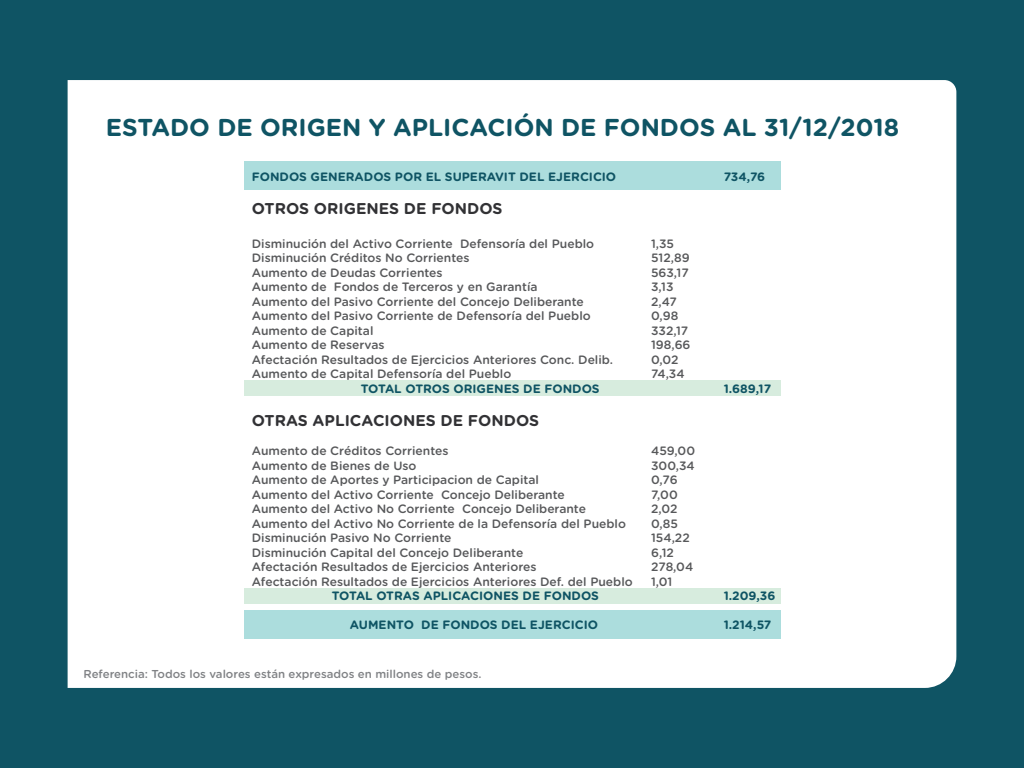
<style>
.page{position:relative;width:1024px;height:768px;background:#0f5464}
.page>*{position:absolute;margin:0;border:0;box-sizing:border-box;transform-origin:0 0}
.t1{font:700 24.4px "Gotham Rounded";color:#0f5464}
.t2{font:700 15.6px "Gotham Rounded";color:#323235}
.t3{font:500 12.1px "Gotham Rounded";color:#57585a}
.t4{font:700 12.1px "Gotham Rounded";color:#0f5464}
.t5{font:500 11.5px "Gotham Rounded";color:#808285}
</style>
<div class="page">
<div style="left:68px;top:80px;width:888px;height:608px;background:#fff"></div>
<div style="left:244px;top:610px;width:537px;height:28px;background:#acdddd"></div>
<div style="left:244px;top:162px;width:537px;height:28px;background:#acdddd"></div>
<div style="left:244px;top:588px;width:537px;height:15px;background:#d7ecde"></div>
<div style="left:244px;top:381px;width:537px;height:15px;background:#d7ecde"></div>
<h1 class="t1" style="left:106px;top:109px;width:795px">ESTADO DE ORIGEN Y APLICACIÓN DE FONDOS AL 31/12/2018</h1>
<p class="t4" style="left:252px;top:168px;width:366px">FONDOS GENERADOS POR EL SUPERAVIT DEL EJERCICIO</p>
<p class="t4" style="left:724px;top:168px;width:43px">734,76</p>
<p class="t2" style="left:252px;top:197px;width:252px">OTROS ORIGENES DE FONDOS</p>
<p class="t3" style="left:252px;top:235px;width:344px">Disminución del Activo Corriente Defensoría del Pueblo</p>
<p class="t3" style="left:651px;top:235px;width:25px">1,35</p>
<p class="t3" style="left:252px;top:249px;width:219px">Disminución Créditos No Corrientes</p>
<p class="t3" style="left:651px;top:249px;width:40px">512,89</p>
<p class="t3" style="left:252px;top:264px;width:192px">Aumento de Deudas Corrientes</p>
<p class="t3" style="left:651px;top:264px;width:39px">563,17</p>
<p class="t3" style="left:252px;top:278px;width:287px">Aumento de Fondos de Terceros y en Garantía</p>
<p class="t3" style="left:651px;top:278px;width:24px">3,13</p>
<p class="t3" style="left:252px;top:293px;width:334px">Aumento del Pasivo Corriente del Concejo Deliberante</p>
<p class="t3" style="left:651px;top:293px;width:27px">2,47</p>
<p class="t3" style="left:252px;top:307px;width:340px">Aumento del Pasivo Corriente de Defensoría del Pueblo</p>
<p class="t3" style="left:651px;top:307px;width:29px">0,98</p>
<p class="t3" style="left:252px;top:322px;width:123px">Aumento de Capital</p>
<p class="t3" style="left:651px;top:322px;width:39px">332,17</p>
<p class="t3" style="left:252px;top:336px;width:134px">Aumento de Reservas</p>
<p class="t3" style="left:651px;top:336px;width:41px">198,66</p>
<p class="t3" style="left:252px;top:351px;width:363px">Afectación Resultados de Ejercicios Anteriores Conc. Delib.</p>
<p class="t3" style="left:651px;top:351px;width:29px">0,02</p>
<p class="t3" style="left:252px;top:365px;width:261px">Aumento de Capital Defensoría del Pueblo</p>
<p class="t3" style="left:651px;top:365px;width:35px">74,34</p>
<p class="t4" style="left:361px;top:380px;width:240px">TOTAL OTROS ORIGENES DE FONDOS</p>
<p class="t4" style="left:724px;top:380px;width:49px">1.689,17</p>
<p class="t2" style="left:252px;top:409px;width:289px">OTRAS APLICACIONES DE FONDOS</p>
<p class="t3" style="left:252px;top:442px;width:198px">Aumento de Créditos Corrientes</p>
<p class="t3" style="left:651px;top:442px;width:46px">459,00</p>
<p class="t3" style="left:252px;top:457px;width:166px">Aumento de Bienes de Uso</p>
<p class="t3" style="left:651px;top:457px;width:45px">300,34</p>
<p class="t3" style="left:252px;top:471px;width:289px">Aumento de Aportes y Participacion de Capital</p>
<p class="t3" style="left:651px;top:471px;width:28px">0,76</p>
<p class="t3" style="left:252px;top:486px;width:315px">Aumento del Activo Corriente Concejo Deliberante</p>
<p class="t3" style="left:651px;top:486px;width:28px">7,00</p>
<p class="t3" style="left:252px;top:500px;width:336px">Aumento del Activo No Corriente Concejo Deliberante</p>
<p class="t3" style="left:651px;top:500px;width:28px">2,02</p>
<p class="t3" style="left:252px;top:515px;width:376px">Aumento del Activo No Corriente de la Defensoría del Pueblo</p>
<p class="t3" style="left:651px;top:515px;width:28px">0,85</p>
<p class="t3" style="left:252px;top:529px;width:201px">Disminución Pasivo No Corriente</p>
<p class="t3" style="left:651px;top:529px;width:40px">154,22</p>
<p class="t3" style="left:252px;top:544px;width:273px">Disminución Capital del Concejo Deliberante</p>
<p class="t3" style="left:651px;top:544px;width:24px">6,12</p>
<p class="t3" style="left:252px;top:558px;width:286px">Afectación Resultados de Ejercicios Anteriores</p>
<p class="t3" style="left:651px;top:558px;width:44px">278,04</p>
<p class="t3" style="left:252px;top:573px;width:383px">Afectación Resultados de Ejercicios Anteriores Def. del Pueblo</p>
<p class="t3" style="left:651px;top:573px;width:23px">1,01</p>
<p class="t4" style="left:332px;top:587px;width:269px">TOTAL OTRAS APLICACIONES DE FONDOS</p>
<p class="t4" style="left:724px;top:587px;width:53px">1.209,36</p>
<p class="t4" style="left:350px;top:616px;width:250px">AUMENTO DE FONDOS DEL EJERCICIO</p>
<p class="t4" style="left:724px;top:616px;width:49px">1.214,57</p>
<p class="t5" style="left:84px;top:665px;width:399px">Referencia: Todos los valores están expresados en millones de pesos.</p>
</div>
